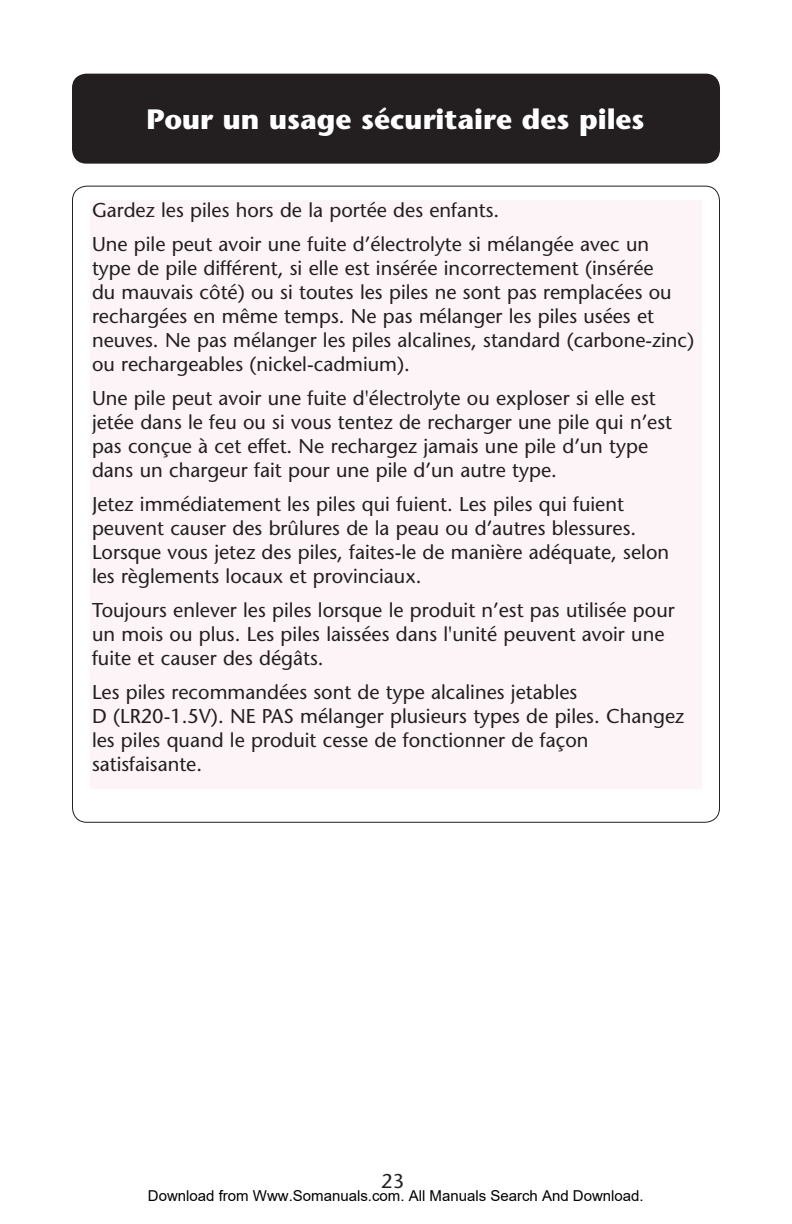
<style>
.page{position:relative;width:792px;height:1224px;background:#fff}
.page>*{position:absolute;margin:0;border:0;box-sizing:border-box;transform-origin:0 0}
.t1{font:700 28px "Stone Sans";color:#fff}
.t2{font:20px/24px "Stone Sans";color:#231f20}
.t3{font:15px "Arial";color:#000}
</style>
<div class="page">
<div style="left:72px;top:74px;width:648px;height:90px;background:#231f20;border-radius:14px"></div>
<div style="left:90px;top:200px;width:612px;height:589px;background:#fdf4f8"></div>
<h1 class="t1" style="left:146px;top:109px;width:500px">Pour un usage sécuritaire des piles</h1>
<p class="t2" style="left:92px;top:195px;width:559px;line-height:34px">Gardez les piles hors de la portée des enfants.<br>Une pile peut avoir une fuite d’électrolyte si mélangée avec un</p>
<p class="t2" style="left:92px;top:258px;width:604px">type de pile différent, si elle est insérée incorrectement (insérée<br>du mauvais côté) ou si toutes les piles ne sont pas remplacées ou rechargées en même temps. Ne pas mélanger les piles usées et neuves. Ne pas mélanger les piles alcalines, standard (carbone-zinc) ou rechargeables (nickel-cadmium).</p>
<p class="t2" style="left:92px;top:388px;width:582px">Une pile peut avoir une fuite d'électrolyte ou exploser si elle est jetée dans le feu ou si vous tentez de recharger une pile qui n’est pas conçue à cet effet. Ne rechargez jamais une pile d’un type dans un chargeur fait pour une pile d’un autre type.</p>
<p class="t2" style="left:92px;top:494px;width:579px">Jetez immédiatement les piles qui fuient. Les piles qui fuient peuvent causer des brûlures de la peau ou d’autres blessures.<br>Lorsque vous jetez des piles, faites-le de manière adéquate, selon les règlements locaux et provinciaux.</p>
<p class="t2" style="left:92px;top:600px;width:584px">Toujours enlever les piles lorsque le produit n’est pas utilisée pour un mois ou plus. Les piles laissées dans l'unité peuvent avoir une fuite et causer des dégâts.</p>
<p class="t2" style="left:92px;top:683px;width:594px">Les piles recommandées sont de type alcalines jetables<br>D (LR20-1.5V). NE PAS mélanger plusieurs types de piles. Changez les piles quand le produit cesse de fonctionner de façon satisfaisante.</p>
<p class="t2" style="left:381px;top:1171px;width:24px">23</p>
<p class="t3" style="left:148px;top:1187px;width:497px">Download from Www.Somanuals.com. All Manuals Search And Download.</p>
</div>
